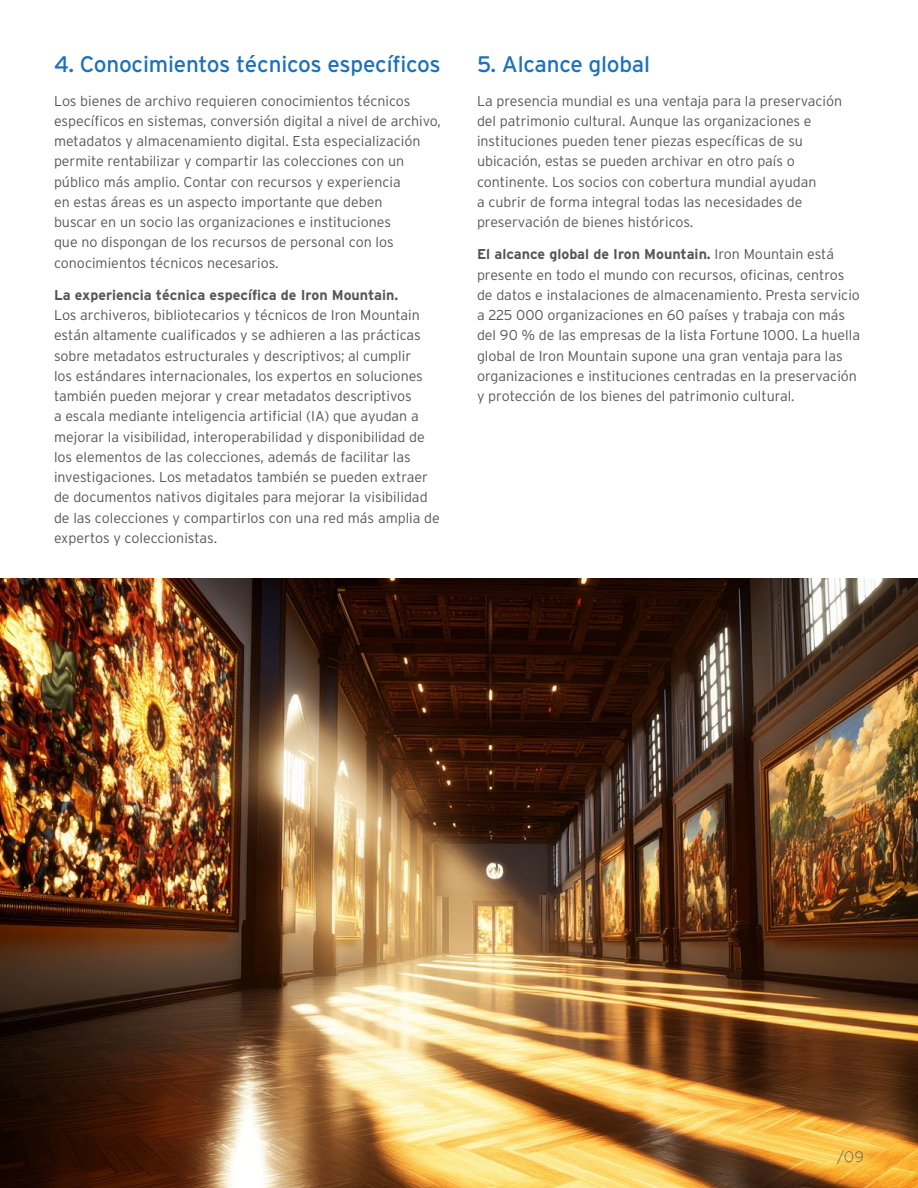
<style>
.page{position:relative;width:918px;height:1188px;background:#fff}
.page>*{position:absolute;margin:0;border:0;box-sizing:border-box;transform-origin:0 0}
.t1{font:22.5px "Interstate";letter-spacing:-.01em;color:#1d71b8}
.t2{font:300 15px "Geometria";color:#575756}
.t3{font:300 14.25px/20.2px "Interstate";color:#575756}
.t4{font:700 14.25px "Interstate";color:#575756}
.s1{font-weight:700}
</style>
<div class="page">
<img style="left:0;top:578px;width:918px;height:610px">
<h1 class="t1" style="left:54px;top:50px;width:388px">4. Conocimientos técnicos específicos</h1>
<p class="t3" style="left:54px;top:90px;width:389px">Los bienes de archivo requieren conocimientos técnicos específicos en sistemas, conversión digital a nivel de archivo, metadatos y almacenamiento digital. Esta especialización permite rentabilizar y compartir las colecciones con un público más amplio. Contar con recursos y experiencia<br>en estas áreas es un aspecto importante que deben<br>buscar en un socio las organizaciones e instituciones<br>que no dispongan de los recursos de personal con los conocimientos técnicos necesarios.</p>
<p class="t4" style="left:54px;top:286px;width:346px">La experiencia técnica específica de Iron Mountain.</p>
<p class="t3" style="left:54px;top:305px;width:387px">Los archiveros, bibliotecarios y técnicos de Iron Mountain están altamente cualificados y se adhieren a las prácticas sobre metadatos estructurales y descriptivos; al cumplir<br>los estándares internacionales, los expertos en soluciones también pueden mejorar y crear metadatos descriptivos<br>a escala mediante inteligencia artificial (IA) que ayudan a mejorar la visibilidad, interoperabilidad y disponibilidad de los elementos de las colecciones, además de facilitar las investigaciones. Los metadatos también se pueden extraer de documentos nativos digitales para mejorar la visibilidad de las colecciones y compartirlos con una red más amplia de expertos y coleccionistas.</p>
<h1 class="t1" style="left:477px;top:50px;width:175px">5. Alcance global</h1>
<p class="t3" style="left:477px;top:90px;width:367px">La presencia mundial es una ventaja para la preservación del patrimonio cultural. Aunque las organizaciones e instituciones pueden tener piezas específicas de su ubicación, estas se pueden archivar en otro país o continente. Los socios con cobertura mundial ayudan<br>a cubrir de forma integral todas las necesidades de preservación de bienes históricos.</p>
<p class="t3" style="left:477px;top:244px;width:385px"><span class="s1">El alcance global de Iron Mountain.</span> Iron Mountain está presente en todo el mundo con recursos, oficinas, centros de datos e instalaciones de almacenamiento. Presta servicio a 225 000 organizaciones en 60 países y trabaja con más del 90 % de las empresas de la lista Fortune 1000. La huella global de Iron Mountain supone una gran ventaja para las organizaciones e instituciones centradas en la preservación y protección de los bienes del patrimonio cultural.</p>
<p class="t2" style="left:837px;top:1148px;width:29px">/09</p>
</div>
